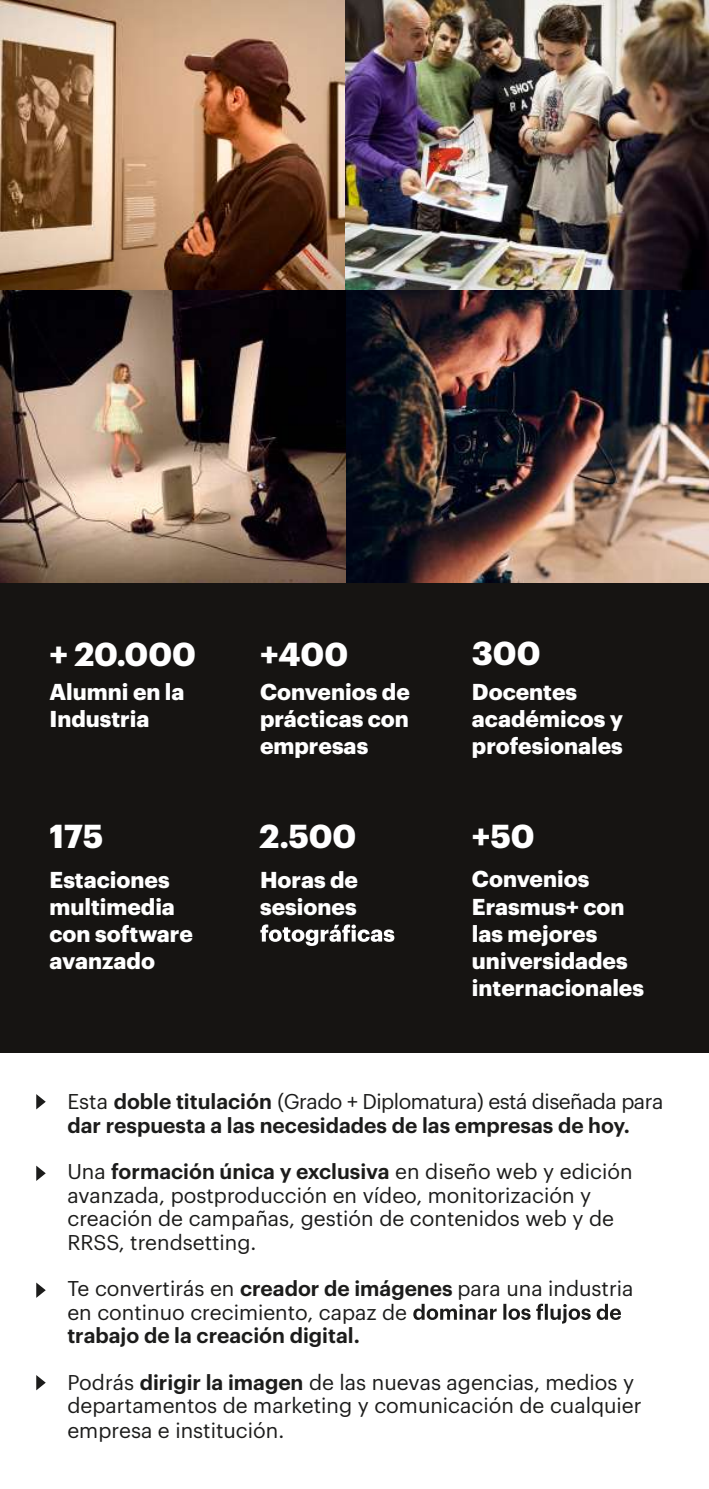
<style>
.page{position:relative;width:709px;height:1489px;background:#fff}
.page>*{position:absolute;margin:0;border:0;box-sizing:border-box;transform-origin:0 0}
.t1{font:700 32.5px "Graphik";color:#fff}
.t2{font:700 22.5px/27px "Graphik";color:#fff}
.t3{font:21px/23.5px "Graphik";color:#1c1c1b}
.t4{font:600 21px/23.5px "Graphik";color:#1c1c1b}
.s1{font-weight:400}
.s2{font-weight:600}
</style>
<div class="page">
<div style="left:0;top:582px;width:709px;height:471px;background:#161412"></div>
<img style="left:0;top:0;width:345px;height:291px">
<img style="left:345px;top:0;width:364px;height:291px">
<img style="left:0;top:291px;width:709px;height:291px">
<svg style="left:260px;top:924px;width:134px;height:21px"></svg>
<svg style="left:413px;top:1303px;width:208px;height:20px"></svg>
<svg style="left:36px;top:1094px;width:10px;height:15px"></svg>
<svg style="left:36px;top:1165px;width:10px;height:15px"></svg>
<svg style="left:36px;top:1282px;width:10px;height:15px"></svg>
<svg style="left:36px;top:1375px;width:10px;height:15px"></svg>
<h1 class="t1" style="left:49px;top:629px;width:148px">+ 20.000</h1>
<p class="t2" style="left:49px;top:676px;width:137px">Alumni en la<br>Industria</p>
<h1 class="t1" style="left:260px;top:629px;width:90px">+400</h1>
<p class="t2" style="left:260px;top:676px;width:151px;text-align:justify">Convenios de prácticas con empresas</p>
<h1 class="t1" style="left:472px;top:628px;width:70px">300</h1>
<p class="t2" style="left:472px;top:676px;width:153px">Docentes académicos y profesionales</p>
<h1 class="t1" style="left:49px;top:810px;width:55px">175</h1>
<h1 class="t1" style="left:472px;top:810px;width:64px">+50</h1>
<p class="t2" style="left:49px;top:863px;width:145px">Estaciones multimedia con software avanzado</p>
<h1 class="t1" style="left:259px;top:810px;width:98px">2.500</h1>
<p class="t2" style="left:260px;top:863px;width:99px">Horas de sesiones</p>
<p class="t2" style="left:472px;top:863px;width:174px">Convenios<br>Erasmus+ con las mejores universidades internacionales</p>
<p class="t4" style="left:67px;top:1087px;width:597px"><span class="s1">Esta</span> doble titulación <span class="s1">(Grado + Diplomatura) está diseñada para </span>dar respuesta a las necesidades de las empresas de hoy.</p>
<p class="t3" style="left:67px;top:1158px;width:566px">Una <span class="s2">formación única y exclusiva</span> en diseño web y edición avanzada, postproducción en vídeo, monitorización y creación de campañas, gestión de contenidos web y de RRSS, trendsetting.</p>
<p class="t3" style="left:67px;top:1275px;width:567px">Te convertirás en <span class="s2">creador de imágenes</span> para una industria en continuo crecimiento, capaz de</p>
<p class="t4" style="left:67px;top:1321px;width:294px">trabajo de la creación digital.</p>
<p class="t3" style="left:67px;top:1368px;width:576px;line-height:24.2px">Podrás <span class="s2">dirigir la imagen</span> de las nuevas agencias, medios y departamentos de marketing y comunicación de cualquier empresa e institución.</p>
</div>
